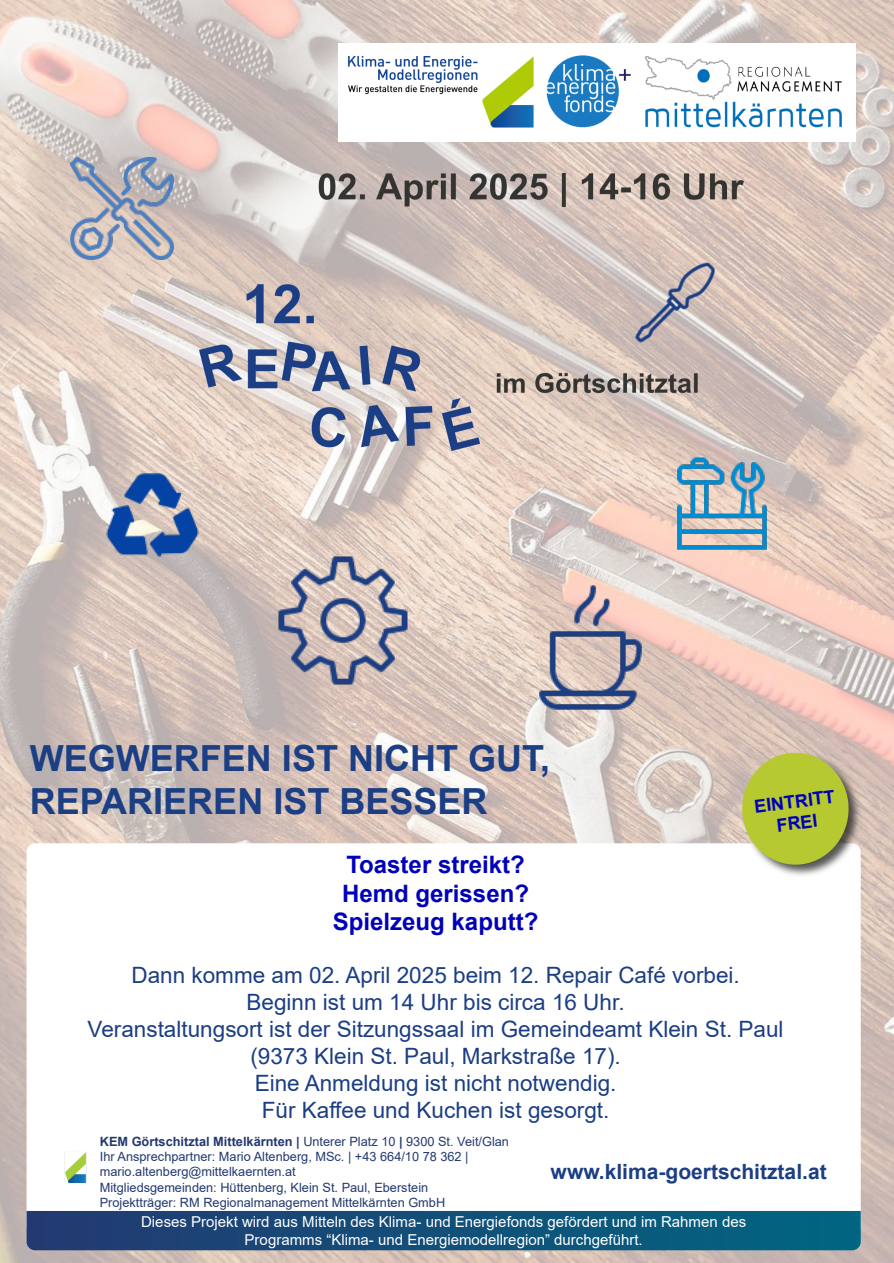
<style>
.page{position:relative;width:894px;height:1263px;background:#fff}
.page>*{position:absolute;margin:0;border:0;box-sizing:border-box;transform-origin:0 0}
.t1{font:700 36px/43.2px "Arial";color:#1b3e84}
.t2{font:700 24px/28.8px "Arial";color:#0000ba;text-align:center}
.t3{font:22.5px/27px "Arial";color:#1b3e84;text-align:center}
.t4{font:700 21px "Arial";color:#1b3e84}
.t5{font:700 18px/21.6px "Arial";color:#0000ba;text-align:center}
.t6{font:15px/18px "Arial";color:#fff;text-align:center}
.t7{font:12.75px/15.3px "Arial";color:#233971}
.s1{font-weight:700}
</style>
<div class="page">
<img style="left:0;top:0;width:893px;height:1263px">
<img style="left:273px;top:551px;width:139px;height:139px">
<div style="left:27px;top:843px;width:833px;height:393px;background:#fff;border-radius:9px"></div>
<svg style="left:27px;top:1211px;width:833px;height:39px;background:#114f79"></svg>
<img style="left:64px;top:1152px;width:23px;height:31px">
<img style="left:774px;top:751px;width:88px;height:128px">
<svg style="left:738px;top:749px;width:113px;height:119px;background:#bac458"></svg>
<img style="left:200px;top:174px;width:543px;height:276px">
<img style="left:339px;top:43px;width:515px;height:98px">
<img style="left:94px;top:456px;width:117px;height:118px">
<img style="left:666px;top:451px;width:111px;height:111px">
<img style="left:71px;top:157px;width:102px;height:102px">
<img style="left:523px;top:581px;width:134px;height:134px">
<h1 class="t1" style="left:30px;top:740px;width:521px">WEGWERFEN IST NICHT GUT,<br>REPARIEREN IST BESSER</h1>
<h3 class="t5" style="left:752px;top:797px;width:82px;rotate:-7deg">EINTRITT<br>FREI</h3>
<h2 class="t2" style="left:333px;top:852px;width:207px">Toaster streikt?<br>Hemd gerissen?<br>Spielzeug kaputt?</h2>
<p class="t3" style="left:88px;top:963px;width:697px">Dann komme am 02. April 2025 beim 12. Repair Café vorbei.<br>Beginn ist um 14 Uhr bis circa 16 Uhr.<br>Veranstaltungsort ist der Sitzungssaal im Gemeindeamt Klein St. Paul (9373 Klein St. Paul, Markstraße 17).<br>Eine Anmeldung ist nicht notwendig.<br>Für Kaffee und Kuchen ist gesorgt.</p>
<p class="t7" style="left:100px;top:1135px;width:410px"><span class="s1">KEM Görtschitztal Mittelkärnten |</span> Unterer Platz 10 <span class="s1">|</span> 9300 St. Veit/Glan Ihr Ansprechpartner: Mario Altenberg, MSc. | +43 664/10 78 362 | mario.altenberg@mittelkaernten.at<br>Mitgliedsgemeinden: Hüttenberg, Klein St. Paul, Eberstein<br>Projektträger: RM Regionalmanagement Mittelkärnten GmbH</p>
<h3 class="t4" style="left:550px;top:1164px;width:277px">www.klima-goertschitztal.at</h3>
<p class="t6" style="left:141px;top:1214px;width:606px">Dieses Projekt wird aus Mitteln des Klima- und Energiefonds gefördert und im Rahmen des<br>Programms “Klima- und Energiemodellregion” durchgeführt.</p>
</div>
